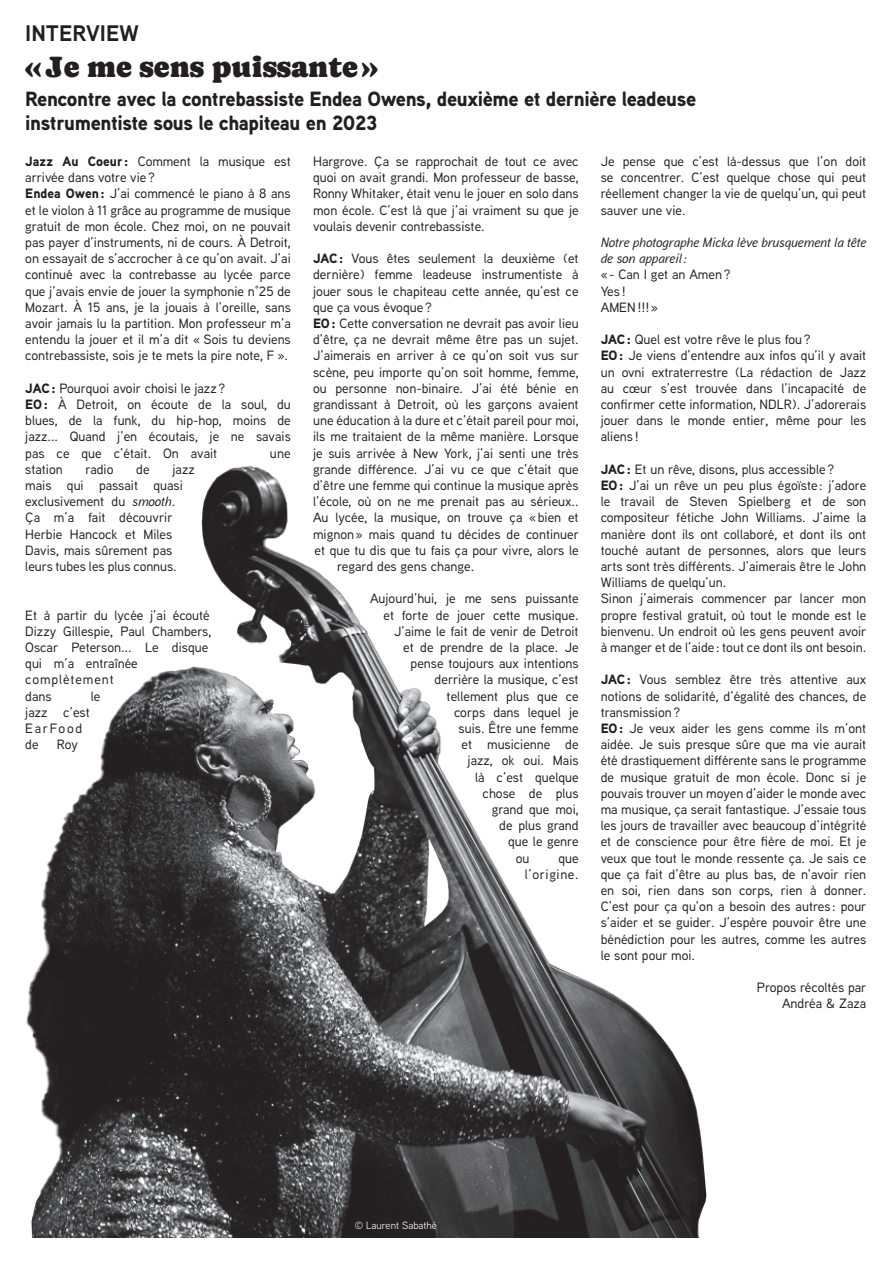
<style>
.page{position:relative;width:893px;height:1263px;background:#fff}
.page>*{position:absolute;margin:0;border:0;box-sizing:border-box;transform-origin:0 0}
.t1{font:30px "Caprasimo";color:#231f20}
.t2{font:700 22.5px "Aaux Next";color:#231f20}
.t3{font:900 20.55px/24.6px "Aaux Next";letter-spacing:-.02em;color:#231f20}
.t4{font:500 13.5px/16.2px "Aaux Next";color:#231f20}
.t5{font:italic 500 13.5px/16.2px "Aaux Next";color:#231f20}
.t6{font:500 13.5px/16.2px "Aaux Next";letter-spacing:.045em;color:#231f20;text-align:right}
.t7{font:10.5px "Aaux Next";color:#fff}
.s1{font-weight:900}
.s2{font-style:italic}
</style>
<div class="page">
<img style="left:26px;top:465px;width:681px;height:772px">
<h2 class="t2" style="left:25px;top:17px;width:115px">INTERVIEW</h2>
<h1 class="t1" style="left:25px;top:49px;width:354px">«Je me sens puissante»</h1>
<h3 class="t3" style="left:25px;top:86px;width:673px">Rencontre avec la contrebassiste Endea Owens, deuxième et dernière leadeuse instrumentiste sous le chapiteau en 2023</h3>
<p class="t4" style="left:313px;top:153px;width:267px;text-align:justify">Hargrove. Ça se rapprochait de tout ce avec quoi on avait grandi. Mon professeur de basse, Ronny Whitaker, était venu le jouer en solo dans mon école. C’est là que j’ai vraiment su que je voulais devenir contrebassiste.</p>
<p class="t4" style="left:313px;top:250px;width:267px"><span class="s1">JAC:</span> Vous êtes seulement la deuxième (et</p>
<p class="t4" style="left:313px;top:266px;width:267px">dernière) femme leadeuse instrumentiste à</p>
<p class="t4" style="left:313px;top:282px;width:267px">jouer sous le chapiteau cette année, qu’est ce</p>
<p class="t4" style="left:313px;top:298px;width:120px">que ça vous évoque?</p>
<p class="t4" style="left:313px;top:315px;width:267px"><span class="s1">EO:</span> Cette conversation ne devrait pas avoir lieu</p>
<p class="t4" style="left:313px;top:331px;width:267px">d’être, ça ne devrait même être pas un sujet.</p>
<p class="t4" style="left:313px;top:347px;width:267px">J’aimerais en arriver à ce qu’on soit vus sur</p>
<p class="t4" style="left:313px;top:363px;width:267px">scène, peu importe qu’on soit homme, femme,</p>
<p class="t4" style="left:313px;top:379px;width:267px">ou personne non-binaire. J’ai été bénie en</p>
<p class="t4" style="left:313px;top:396px;width:267px">grandissant à Detroit, où les garçons avaient</p>
<p class="t4" style="left:313px;top:412px;width:267px">une éducation à la dure et c’était pareil pour moi,</p>
<p class="t4" style="left:313px;top:428px;width:267px">ils me traitaient de la même manière. Lorsque</p>
<p class="t4" style="left:313px;top:444px;width:267px">je suis arrivée à New York, j’ai senti une très</p>
<p class="t4" style="left:313px;top:460px;width:267px">grande différence. J’ai vu ce que c’était que</p>
<p class="t4" style="left:313px;top:477px;width:267px">d’être une femme qui continue la musique après</p>
<p class="t4" style="left:313px;top:493px;width:267px">l’école, où on ne me prenait pas au sérieux..</p>
<p class="t4" style="left:313px;top:509px;width:267px">Au lycée, la musique, on trouve ça «bien et</p>
<p class="t4" style="left:313px;top:525px;width:267px">mignon» mais quand tu décides de continuer</p>
<p class="t4" style="left:315px;top:541px;width:265px">et que tu dis que tu fais ça pour vivre, alors le</p>
<p class="t4" style="left:337px;top:558px;width:139px">regard des gens change.</p>
<p class="t4" style="left:370px;top:590px;width:210px">Aujourd’hui, je me sens puissante</p>
<p class="t4" style="left:384px;top:606px;width:197px">et forte de jouer cette musique.</p>
<p class="t4" style="left:394px;top:622px;width:186px">J’aime le fait de venir de Detroit</p>
<p class="t4" style="left:403px;top:639px;width:177px">et de prendre de la place. Je</p>
<p class="t4" style="left:411px;top:655px;width:169px">pense toujours aux intentions</p>
<p class="t4" style="left:435px;top:671px;width:146px">derrière la musique, c’est</p>
<p class="t4" style="left:447px;top:687px;width:134px">tellement plus que ce</p>
<p class="t4" style="left:454px;top:703px;width:126px">corps dans lequel je</p>
<p class="t4" style="left:459px;top:720px;width:122px">suis. Être une femme</p>
<p class="t4" style="left:462px;top:736px;width:118px">et musicienne de</p>
<p class="t4" style="left:468px;top:752px;width:112px">jazz, ok oui. Mais</p>
<p class="t4" style="left:475px;top:768px;width:105px">là c’est quelque</p>
<p class="t4" style="left:483px;top:784px;width:98px">chose de plus</p>
<p class="t4" style="left:492px;top:801px;width:88px">grand que moi,</p>
<p class="t4" style="left:499px;top:817px;width:81px">de plus grand</p>
<p class="t4" style="left:508px;top:833px;width:72px">que le genre</p>
<p class="t4" style="left:516px;top:849px;width:15px">ou</p>
<p class="t4" style="left:601px;top:153px;width:267px;text-align:justify">Je pense que c’est là-dessus que l’on doit se concentrer. C’est quelque chose qui peut réellement changer la vie de quelqu’un, qui peut sauver une vie.</p>
<p class="t5" style="left:601px;top:234px;width:267px">Notre photographe Micka lève brusquement la tête de son appareil :</p>
<p class="t4" style="left:601px;top:266px;width:131px">«- Can I get an Amen?<br>Yes !<br>AMEN!!!»</p>
<p class="t4" style="left:601px;top:331px;width:267px"><span class="s1">JAC:</span> Quel est votre rêve le plus fou?<br><span class="s1">EO:</span> Je viens d’entendre aux infos qu’il y avait un ovni extraterrestre (La rédaction de Jazz au cœur s’est trouvée dans l’incapacité de confirmer cette information, NDLR). J’adorerais jouer dans le monde entier, même pour les aliens !</p>
<p class="t4" style="left:601px;top:460px;width:267px"><span class="s1">JAC:</span> Et un rêve, disons, plus accessible?<br><span class="s1">EO:</span> J’ai un rêve un peu plus égoïste : j’adore le travail de Steven Spielberg et de son compositeur fétiche John Williams. J’aime la manière dont ils ont collaboré, et dont ils ont touché autant de personnes, alors que leurs arts sont très différents. J’aimerais être le John Williams de quelqu’un.<br>Sinon j’aimerais commencer par lancer mon propre festival gratuit, où tout le monde est le bienvenu. Un endroit où les gens peuvent avoir à manger et de l’aide : tout ce dont ils ont besoin.</p>
<p class="t4" style="left:601px;top:671px;width:267px"><span class="s1">JAC:</span> Vous semblez être très attentive aux notions de solidarité, d’égalité des chances, de transmission?<br><span class="s1">EO:</span> Je veux aider les gens comme ils m’ont aidée. Je suis presque sûre que ma vie aurait été drastiquement différente sans le programme de musique gratuit de mon école. Donc si je pouvais trouver un moyen d’aider le monde avec ma musique, ça serait fantastique. J’essaie tous les jours de travailler avec beaucoup d’intégrité et de conscience pour être fière de moi. Et je veux que tout le monde ressente ça. Je sais ce que ça fait d’être au plus bas, de n’avoir rien en soi, rien dans son corps, rien à donner.<br>C’est pour ça qu’on a besoin des autres : pour s’aider et se guider. J’espère pouvoir être une bénédiction pour les autres, comme les autres le sont pour moi.</p>
<p class="t4" style="left:757px;top:979px;width:111px;text-align:right">Propos récoltés par<br>Andréa &amp; Zaza</p>
<p class="t4" style="left:25px;top:153px;width:267px"><span class="s1">Jazz Au Coeur:</span> Comment la musique est arrivée dans votre vie?<br><span class="s1">Endea Owen:</span> J’ai commencé le piano à 8 ans et le violon à 11 grâce au programme de musique gratuit de mon école. Chez moi, on ne pouvait pas payer d’instruments, ni de cours. À Detroit, on essayait de s’accrocher à ce qu’on avait. J’ai continué avec la contrebasse au lycée parce que j’avais envie de jouer la symphonie n°25 de Mozart. À 15 ans, je la jouais à l’oreille, sans avoir jamais lu la partition. Mon professeur m’a entendu la jouer et il m’a dit « Sois tu deviens contrebassiste, sois je te mets la pire note, F ».</p>
<p class="t4" style="left:25px;top:379px;width:267px"><span class="s1">JAC:</span> Pourquoi avoir choisi le jazz?<br><span class="s1">EO:</span> À Detroit, on écoute de la soul, du blues, de la funk, du hip-hop, moins de jazz... Quand j’en écoutais, je ne savais pas ce que c’était. On avait</p>
<p class="t4" style="left:270px;top:444px;width:22px">une</p>
<p class="t4" style="left:25px;top:460px;width:39px">station</p>
<p class="t4" style="left:86px;top:460px;width:29px">radio</p>
<p class="t4" style="left:136px;top:460px;width:15px">de</p>
<p class="t4" style="left:25px;top:460px;width:171px;text-indent:147px">jazz mais qui passait quasi exclusivement du <span class="s2">smooth</span>.<br>Ça m’a fait découvrir<br>Herbie Hancock et Miles<br>Davis, mais sûrement pas leurs tubes les plus connus.</p>
<p class="t4" style="left:25px;top:606px;width:188px">Et à partir du lycée j’ai écouté<br>Dizzy Gillespie, Paul Chambers,<br>Oscar Peterson... Le disque qui m’a entraînée complètement<br>dans</p>
<p class="t4" style="left:91px;top:687px;width:11px">le</p>
<p class="t6" style="left:25px;top:703px;width:66px;text-align:left">jazz c’est<br>EarFood de</p>
<p class="t4" style="left:57px;top:736px;width:23px">Roy</p>
<p class="t6" style="left:525px;top:849px;width:55px">que l’origine.</p>
<p class="t7" style="left:355px;top:1218px;width:84px">© Laurent Sabathé</p>
</div>
